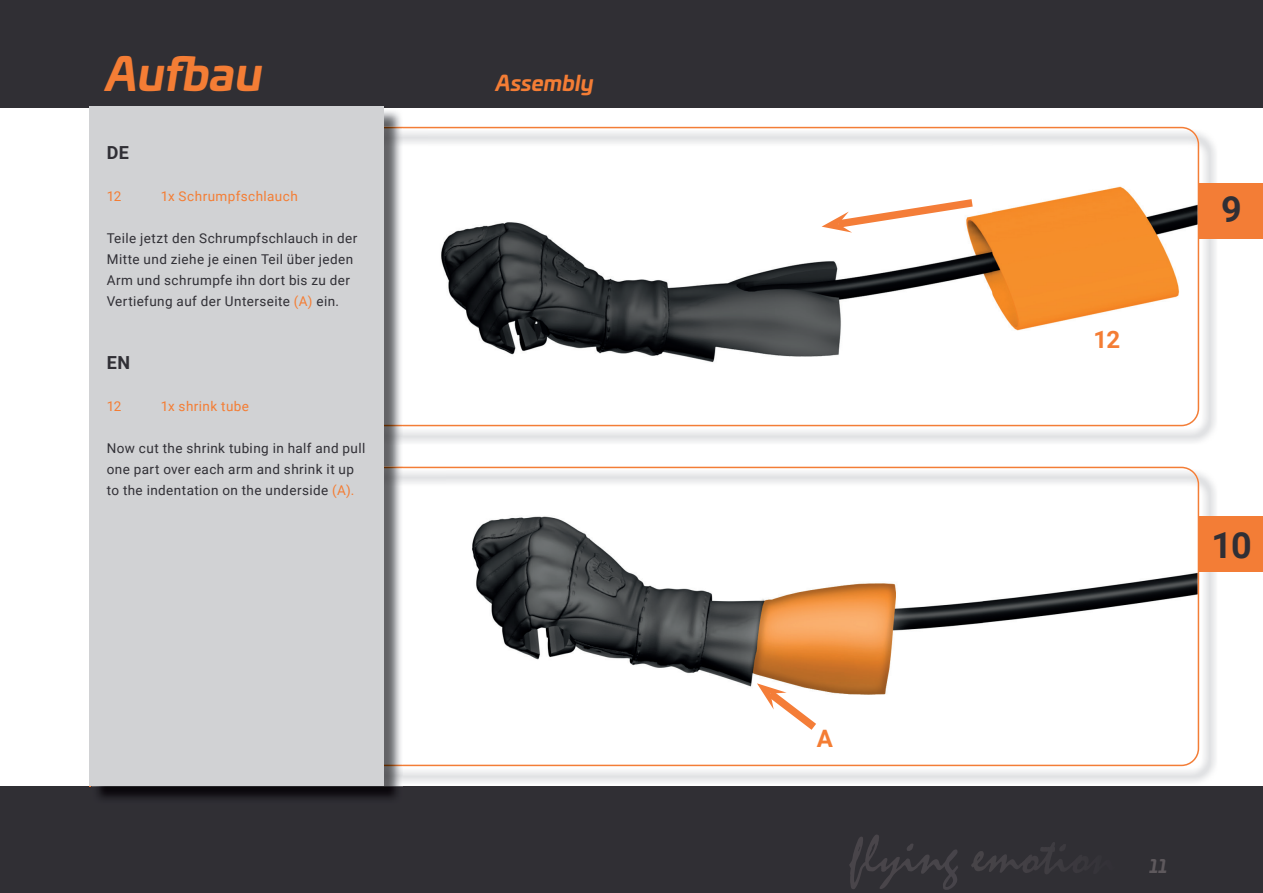
<style>
.page{position:relative;width:1263px;height:893px;background:#fff}
.page>*{position:absolute;margin:0;border:0;box-sizing:border-box;transform-origin:0 0}
.t1{font:italic 700 45px "Univia Pro";color:#f47d35}
.t2{font:700 36px "Roboto";color:#302f35}
.t3{font:700 24px "Roboto";color:#f47d34}
.t4{font:italic 700 21px "Univia Pro";color:#f47d35}
.t5{font:700 18px "Roboto";color:#302f35}
.t6{font:italic 700 18px "Univia Pro";color:#5e595d}
.t7{font:13.5px/21px "Roboto";letter-spacing:.03em;color:#302f35}
.t8{font:13.5px "Roboto";letter-spacing:.035em;color:#f47d34}
.s1{color:#f47d34}
</style>
<div class="page">
<div style="left:0;top:786px;width:1263px;height:107px;background:#302f34"></div>
<svg style="left:907px;top:844px;width:6px;height:7px"></svg>
<svg style="left:849px;top:835px;width:32px;height:54px"></svg>
<svg style="left:977px;top:842px;width:89px;height:25px"></svg>
<div style="left:0;top:0;width:1263px;height:107px;background:#302f34"></div>
<img style="left:403px;top:473px;width:814px;height:310px">
<svg style="left:403px;top:467px;width:796px;height:299px"></svg>
<img style="left:403px;top:133px;width:814px;height:310px">
<svg style="left:403px;top:127px;width:796px;height:299px"></svg>
<div style="left:1199px;top:517px;width:64px;height:55px;background:#f37d36"></div>
<div style="left:1199px;top:183px;width:64px;height:55px;background:#f37d36"></div>
<svg style="left:821px;top:199px;width:152px;height:34px"></svg>
<svg style="left:757px;top:683px;width:59px;height:47px"></svg>
<hr style="left:89px;top:107px;width:2px;height:680px;background:#f37d36">
<img style="left:92px;top:111px;width:311px;height:688px">
<img style="left:384px;top:467px;width:19px;height:299px">
<img style="left:384px;top:127px;width:19px;height:299px">
<div style="left:89px;top:107px;width:295px;height:679px;background:#d1d2d4"></div>
<h1 class="t1" style="left:106px;top:38px;width:275px">Überschrift 1</h1>
<h1 class="t1" style="left:106px;top:38px;width:158px">Aufbau</h1>
<h3 class="t5" style="left:107px;top:140px;width:24px">DE</h3>
<p class="t8" style="left:107px;top:187px;width:16px">12</p>
<p class="t8" style="left:161px;top:187px;width:138px">1x Schrumpfschlauch</p>
<p class="t7" style="left:107px;top:227px;width:252px">Teile jetzt den Schrumpfschlauch in der Mitte und ziehe je einen Teil über jeden Arm und schrumpfe ihn dort bis zu der Vertiefung auf der Unterseite <span class="s1">(A)</span> ein.</p>
<h3 class="t5" style="left:107px;top:350px;width:25px">EN</h3>
<p class="t8" style="left:107px;top:397px;width:16px">12</p>
<p class="t8" style="left:161px;top:397px;width:90px">1x shrink tube</p>
<p class="t7" style="left:107px;top:437px;width:260px">Now cut the shrink tubing in half and pull one part over each arm and shrink it up to the indentation on the underside <span class="s1">(A).</span></p>
<h3 class="t4" style="left:496px;top:67px;width:99px">Assembly</h3>
<h3 class="t3" style="left:817px;top:722px;width:18px">A</h3>
<h3 class="t3" style="left:1093px;top:323px;width:28px">12</h3>
<h2 class="t2" style="left:1221px;top:184px;width:22px">9</h2>
<h2 class="t2" style="left:1211px;top:520px;width:42px">10</h2>
<h3 class="t6" style="left:1149px;top:852px;width:19px">11</h3>
</div>
